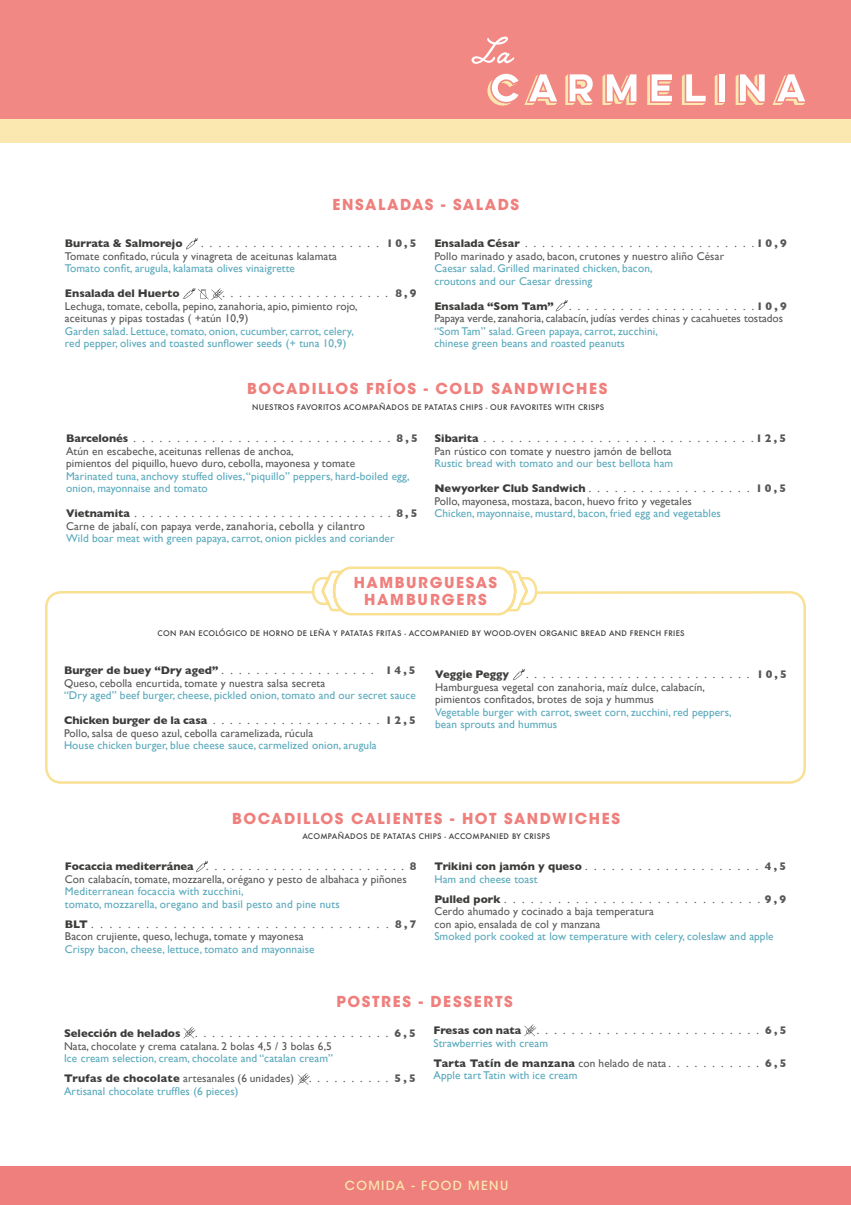
<style>
.page{position:relative;width:851px;height:1205px;background:#fff}
.page>*{position:absolute;margin:0;border:0;box-sizing:border-box;transform-origin:0 0}
.t1{font:700 15px/16.2px "ITC Avant Garde Std";letter-spacing:.105em;color:#ef7f7c;text-align:center}
.t2{font:500 12.5px "ITC Avant Garde Std";letter-spacing:.11em;color:#fbe8b0}
.t3{font:11.25px/12.5px "Gill Sans";letter-spacing:.01em;color:#575756}
.t4{font:11.25px/12.5px "Gill Sans";letter-spacing:.01em;color:#58a8bb}
.t5{font:700 11.25px/12.5px "Gill Sans";color:#3c3c3b}
.t6{font:500 7.5px "Futura";letter-spacing:.04em;color:#3c3c3b}
.s1{font-weight:700}
.s2{font-weight:700;color:#3c3c3b}
.s3{font-size:11.88px}
.s4{color:#58a8bb}
.s5{font-weight:400;color:#575756}
.s6{color:#575756}
.s7{font-weight:400;color:#58a8bb}
</style>
<div class="page">
<div style="left:0;top:7px;width:850px;height:136px;background:#fbe8b0"></div>
<div style="left:0;top:0;width:850px;height:119px;background:#f18883"></div>
<svg style="left:714px;top:74px;width:10px;height:31px"></svg>
<svg style="left:524px;top:74px;width:33px;height:31px"></svg>
<svg style="left:602px;top:74px;width:34px;height:31px"></svg>
<svg style="left:647px;top:74px;width:24px;height:31px"></svg>
<div style="left:719px;top:74px;width:5px;height:27px;background:#fff"></div>
<svg style="left:772px;top:74px;width:33px;height:31px"></svg>
<svg style="left:565px;top:74px;width:28px;height:31px"></svg>
<svg style="left:487px;top:74px;width:31px;height:32px"></svg>
<svg style="left:682px;top:74px;width:23px;height:31px"></svg>
<svg style="left:735px;top:74px;width:29px;height:31px"></svg>
<svg style="left:471px;top:36px;width:43px;height:28px"></svg>
<div style="left:0;top:1166px;width:850px;height:39px;background:#ef7f7c"></div>
<svg style="left:186px;top:238px;width:12px;height:11px"></svg>
<svg style="left:555px;top:300px;width:12px;height:11px"></svg>
<svg style="left:183px;top:288px;width:40px;height:12px"></svg>
<svg style="left:183px;top:1026px;width:12px;height:12px"></svg>
<svg style="left:297px;top:1073px;width:13px;height:12px"></svg>
<svg style="left:524px;top:1024px;width:12px;height:12px"></svg>
<svg style="left:196px;top:861px;width:12px;height:11px"></svg>
<div style="left:45px;top:591px;width:760px;height:193px;border:2px solid #f9e093;border-radius:15px"></div>
<svg style="left:310px;top:566px;width:228px;height:50px"></svg>
<svg style="left:513px;top:669px;width:12px;height:11px"></svg>
<h1 class="t1" style="left:332px;top:196px;width:188px">ENSALADAS - SALADS</h1>
<p class="t3" style="left:65px;top:237px;width:353px;text-indent:136px">. . . . . . . . . . . . . . . . . . . . . <span class="s1">10,5<br></span>Tomate confitado, rúcula y vinagreta de aceitunas kalamata</p>
<p class="t4" style="left:65px;top:262px;width:231px">Tomato confit, arugula, kalamata olives vinaigrette</p>
<p class="t5" style="left:65px;top:287px;width:116px">Ensalada del Huerto</p>
<p class="t5" style="left:65px;top:237px;width:119px">Burrata &amp; Salmorejo</p>
<p class="t3" style="left:65px;top:287px;width:353px;text-indent:157px">. . . . . . . . . . . . . . . . . . . . <span class="s1">8,9<br></span>Lechuga, tomate, cebolla, pepino, zanahoria, apio, pimiento rojo,<br>aceitunas y pipas tostadas ( +atún 10,9)</p>
<p class="t4" style="left:65px;top:325px;width:290px">Garden salad. Lettuce, tomato, onion, cucumber, carrot, celery, red pepper, olives and toasted sunflower seeds (+ tuna 10,9)</p>
<p class="t3" style="left:434px;top:237px;width:354px"><span class="s2">Ensalada César</span> . . . . . . . . . . . . . . . . . . . . . . . . . . . <span class="s1">1 0 , 9<br></span>Pollo marinado y asado, bacon, crutones y nuestro aliño César</p>
<p class="t4" style="left:434px;top:262px;width:220px">Caesar salad. Grilled marinated chicken, bacon, croutons and our Caesar dressing</p>
<p class="t5" style="left:434px;top:299px;width:121px">Ensalada “Som Tam”</p>
<p class="t3" style="left:434px;top:300px;width:354px;text-indent:135px">. . . . . . . . . . . . . . . . . . . . . .<span class="s1">10,9<br></span>Papaya verde, zanahoria, calabacín, judías verdes chinas y cacahuetes tostados</p>
<p class="t4" style="left:434px;top:325px;width:225px">“Som Tam” salad. Green papaya, carrot, zucchini, chinese green beans and roasted peanuts</p>
<h1 class="t1" style="left:247px;top:381px;width:362px">BOCADILLOS FRÍOS - COLD SANDWICHES</h1>
<p class="t3" style="left:66px;top:432px;width:353px"><span class="s2">Barcelonés</span> . . . . . . . . . . . . . . . . . . . . . . . . . . . . . . <span class="s1">8 , 5<br></span>Atún en escabeche, aceitunas rellenas de anchoa,<br>pimientos del piquillo, huevo duro, cebolla, mayonesa y tomate</p>
<p class="t4" style="left:66px;top:469px;width:345px">Marinated tuna, anchovy stuffed olives, “piquillo” peppers, hard-boiled egg, onion, mayonnaise and tomato</p>
<p class="t3" style="left:66px;top:507px;width:353px"><span class="s2">Vietnamita</span> . . . . . . . . . . . . . . . . . . . . . . . . . . . . . . . . <span class="s1">8 , 5<br></span>Carne de jabalí, con papaya verde, <span class="s3">zanahoria, cebolla y cilantro<br></span><span class="s4">Wild boar meat with green papaya, carrot, onion pickles and coriander</span></p>
<p class="t6" style="left:252px;top:402px;width:353px">NUESTROS FAVORITOS ACOMPAÑADOS DE PATATAS CHIPS - OUR FAVORITES WITH CRISPS</p>
<p class="t3" style="left:434px;top:432px;width:353px"><span class="s2">Sibarita</span> . . . . . . . . . . . . . . . . . . . . . . . . . . . . . . . <span class="s1">1 2 , 5<br></span>Pan rústico con tomate y nuestro jamón de bellota</p>
<p class="t4" style="left:434px;top:457px;width:240px">Rustic bread with tomato and our best bellota ham</p>
<p class="t3" style="left:434px;top:482px;width:353px"><span class="s2">Newyorker Club Sandwich</span> . . . . . . . . . . . . . . . . . . . <span class="s1">1 0 , 5<br></span>Pollo, mayonesa, mostaza, bacon, huevo frito y vegetales</p>
<p class="t4" style="left:434px;top:507px;width:288px">Chicken, mayonnaise, mustard, bacon, fried egg and vegetables</p>
<h1 class="t1" style="left:354px;top:575px;width:145px">HAMBURGUESAS<br>HAMBURGERS</h1>
<p class="t6" style="left:158px;top:628px;width:528px">CON PAN ECOLÓGICO DE HORNO DE LEÑA Y PATATAS FRITAS - ACCOMPANIED BY WOOD-OVEN ORGANIC BREAD AND FRENCH FRIES</p>
<p class="t3" style="left:64px;top:664px;width:353px"><span class="s2">Burger de buey “Dry aged”</span> . . . . . . . . . . . . . . . . . . <span class="s1">1 4 , 5<br></span>Queso, cebolla encurtida, tomate y nuestra salsa secreta</p>
<p class="t4" style="left:64px;top:689px;width:353px">“Dry aged” beef burger, cheese, pickled onion, tomato and our secret sauce</p>
<p class="t3" style="left:64px;top:714px;width:353px"><span class="s2">Chicken burger de la casa</span> . . . . . . . . . . . . . . . . . . . . <span class="s1">1 2 , 5<br></span>Pollo, salsa de queso azul, cebolla caramelizada, rúcula</p>
<p class="t4" style="left:64px;top:739px;width:314px">House chicken burger, blue cheese sauce, carmelized onion, arugula</p>
<p class="t3" style="left:435px;top:668px;width:353px;text-indent:91px">. . . . . . . . . . . . . . . . . . . . . . . . . . . <span class="s1">10,5<br></span>Hamburguesa vegetal con zanahoria, maíz dulce, calabacín,<br>pimientos confitados, brotes de soja y hummus</p>
<p class="t4" style="left:435px;top:705px;width:298px">Vegetable burger with carrot, sweet corn, zucchini, red peppers, bean sprouts and hummus</p>
<p class="t5" style="left:435px;top:668px;width:75px">Veggie Peggy</p>
<h1 class="t1" style="left:232px;top:811px;width:389px">BOCADILLOS CALIENTES - HOT SANDWICHES</h1>
<p class="t6" style="left:302px;top:831px;width:249px">ACOMPAÑADOS DE PATATAS CHIPS - ACCOMPANIED BY CRISPS</p>
<p class="t5" style="left:434px;top:860px;width:353px">Trikini con jamón y queso <span class="s5">. . . . . . . . . . . . . . . . . . . .</span> <span class="s6">4 , 5<br></span><span class="s7">Ham and cheese toast</span></p>
<p class="t3" style="left:434px;top:893px;width:353px"><span class="s2">Pulled pork</span> . . . . . . . . . . . . . . . . . . . . . . . . . . . . . <span class="s1">9 , 9<br></span>Cerdo ahumado y cocinado a baja temperatura<br>con apio, ensalada de col y manzana</p>
<p class="t4" style="left:434px;top:930px;width:341px">Smoked pork cooked at low temperature with celery, coleslaw and apple</p>
<p class="t3" style="left:65px;top:860px;width:353px"><span class="s2">Focaccia mediterránea</span> . . . . . . . . . . . . . . . . . . . . . . . . <span class="s1">8<br></span>Con calabacín, tomate, mozzarella, orégano y pesto de albahaca y piñones</p>
<p class="t4" style="left:65px;top:885px;width:276px">Mediterranean focaccia with zucchini,<br>tomato, mozzarella, oregano and basil pesto and pine nuts</p>
<p class="t3" style="left:65px;top:918px;width:353px"><span class="s2">BLT</span> . . . . . . . . . . . . . . . . . . . . . . . . . . . . . . . . . <span class="s1">8,7<br></span>Bacon crujiente, queso, lechuga, tomate y mayonesa</p>
<p class="t4" style="left:65px;top:943px;width:251px">Crispy bacon, cheese, lettuce, tomato and mayonnaise</p>
<h1 class="t1" style="left:336px;top:993px;width:178px">POSTRES - DESSERTS</h1>
<p class="t5" style="left:433px;top:1024px;width:89px">Fresas con nata</p>
<p class="t3" style="left:433px;top:1024px;width:354px;text-indent:103px">. . . . . . . . . . . . . . . . . . . . . . . . . . <span class="s1">6,5<br></span><span class="s4">Strawberries with cream</span></p>
<p class="t3" style="left:433px;top:1057px;width:354px"><span class="s2">Tarta Tatín de manzana</span> con helado de nata . . . . . . . . . . . <span class="s1">6 , 5<br></span><span class="s4">Apple tart Tatin with ice cream</span></p>
<p class="t5" style="left:64px;top:1027px;width:118px">Selección de helados</p>
<p class="t3" style="left:64px;top:1027px;width:353px;text-indent:131px">. . . . . . . . . . . . . . . . . . . . . . . <span class="s1">6,5<br></span>Nata, chocolate y crema catalana. 2 bolas 4,5 / 3 bolas 6,5</p>
<p class="t4" style="left:64px;top:1048px;width:270px;line-height:20px">Ice cream selection, cream, chocolate and “catalan cream”<br><span class="s2">Trufas de chocolate</span> <span class="s6">artesanales (6 unidades)</span></p>
<p class="t3" style="left:309px;top:1072px;width:108px">. . . . . . . . . . <span class="s1">5,5</span></p>
<p class="t4" style="left:64px;top:1084px;width:176px">Artisanal chocolate truffles (6 pieces)</p>
<p class="t2" style="left:345px;top:1178px;width:165px">COMIDA - FOOD MENU</p>
</div>
